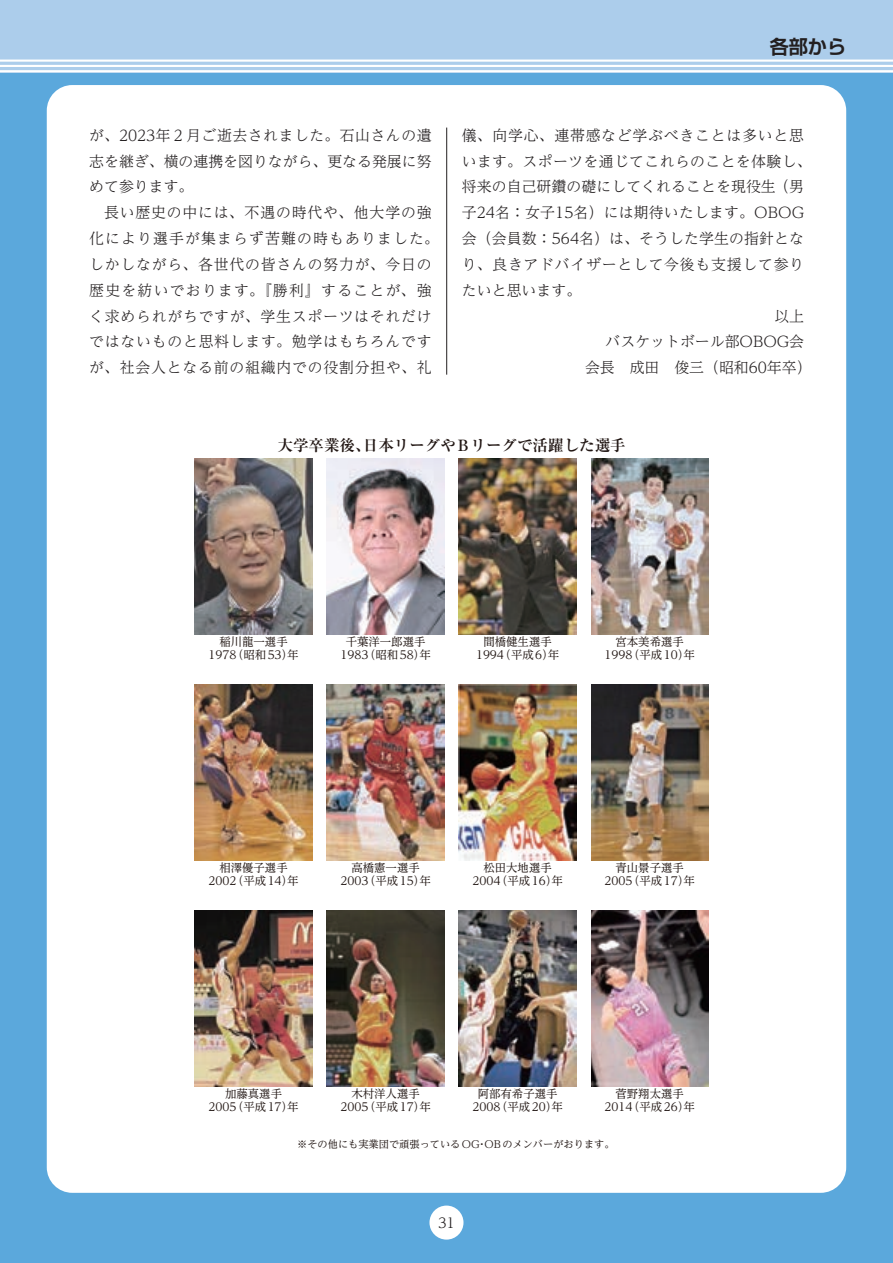
<style>
.page{position:relative;width:893px;height:1263px;background:#5ba8dc}
.page>*{position:absolute;margin:0;border:0;box-sizing:border-box;transform-origin:0 0}
.t1{font:700 19.2px "Ryumin Pr 6 N";color:#211613}
.t2{font:700 19.2px "Shin Go Pr 6 De";color:#231f20}
.t3{font:700 15.6px "Ryumin Pr 6 N";color:#211613}
.t4{font:300 14.85px/25.8px "UD Reimin Pro";letter-spacing:.05em;color:#231f20;text-align:justify}
.t5{font:300 14.85px "UD Reimin Pro";letter-spacing:.01em;color:#231f20}
.t6{font:300 14.85px "UD Reimin Pro";letter-spacing:.005em;color:#231f20}
.t7{font:300 14.85px "UD Reimin Pro";color:#231f20}
.t8{font:300 14.85px "UD Reimin Pro";letter-spacing:.025em;color:#231f20}
.t9{font:300 13.8px "UD Reimin Pro";color:#231f20}
.t10{font:11.4px/13.5px "UD Reimin Pr 6 N";color:#211613;text-align:center}
.t11{font:10.2px "UD Reimin Pr 6 N";color:#211613}
.t12{font:300 8.25px "UD Reimin Pr 6 N";color:#211613}
</style>
<div class="page">
<div style="left:0;top:0;width:893px;height:72px;background:#accdeb"></div>
<hr style="left:0;top:60px;width:893px;height:2px;background:#fff">
<hr style="left:0;top:65px;width:893px;height:2px;background:#fff">
<hr style="left:0;top:70px;width:893px;height:2px;background:#fff">
<div style="left:47px;top:85px;width:799px;height:1108px;background:#fff;border-radius:26px"></div>
<div style="left:429px;top:1205px;width:34px;height:34px;background:#fff;border-radius:50%"></div>
<hr style="left:446px;top:128px;width:1px;height:247px;background:#231f20">
<img style="left:459px;top:910px;width:117px;height:176px">
<img style="left:591px;top:910px;width:117px;height:176px">
<img style="left:327px;top:684px;width:117px;height:176px">
<img style="left:591px;top:684px;width:117px;height:176px">
<img style="left:327px;top:910px;width:117px;height:176px">
<img style="left:459px;top:458px;width:117px;height:176px">
<img style="left:195px;top:684px;width:117px;height:176px">
<img style="left:195px;top:910px;width:117px;height:176px">
<img style="left:195px;top:458px;width:117px;height:176px">
<img style="left:591px;top:458px;width:117px;height:176px">
<img style="left:459px;top:684px;width:117px;height:176px">
<img style="left:327px;top:458px;width:117px;height:176px">
<p class="t2" style="left:770px;top:31px;width:78px">各部から</p>
<p class="t4" style="left:89px;top:122px;width:344px">が、2023年２月ご逝去されました。石山さんの遺志を継ぎ、横の連携を図りながら、更なる発展に努めて参ります。</p>
<p class="t4" style="left:89px;top:199px;width:351px;text-align:center">長い歴史の中には、不遇の時代や、他大学の強<br>化により選手が集まらず苦難の時もありました。しかしながら、各世代の皆さんの努力が、今日の歴史を紡いでおります。『勝利』することが、強く求められがちですが、学生スポーツはそれだけではないものと思料します。勉学はもちろんですが、社会人となる前の組織内での役割分担や、礼</p>
<p class="t4" style="left:462px;top:122px;width:344px">儀、向学心、連帯感など学ぶべきことは多いと思</p>
<p class="t8" style="left:462px;top:149px;width:351px">います。スポーツを通じてこれらのことを体験し、</p>
<p class="t6" style="left:462px;top:175px;width:344px">将来の自己研鑽の礎にしてくれることを現役生（男</p>
<p class="t5" style="left:462px;top:201px;width:344px">子24名：女子15名）には期待いたします。OBOG</p>
<p class="t5" style="left:462px;top:226px;width:344px">会（会員数：564名）は、そうした学生の指針とな</p>
<p class="t4" style="left:462px;top:251px;width:344px">り、良きアドバイザーとして今後も支援して参り</p>
<p class="t6" style="left:462px;top:278px;width:121px">たいと思います。</p>
<p class="t4" style="left:774px;top:302px;width:46px">以上　</p>
<p class="t7" style="left:606px;top:330px;width:200px">バスケットボール部OBOG会</p>
<p class="t7" style="left:585px;top:356px;width:228px">会長　成田　俊三（昭和60年卒）</p>
<p class="t1" style="left:239px;top:218px;width:431px">大学卒業後、日本リーグやBリーグで活躍した選手</p>
<p class="t3" style="left:277px;top:433px;width:350px">大学卒業後、日本リーグやBリーグで活躍した選手</p>
<p class="t10" style="left:208px;top:634px;width:92px">稲川龍一選手<br>1978（昭和 53）年</p>
<p class="t10" style="left:341px;top:634px;width:92px">千葉洋一郎選手<br>1983（昭和 58）年</p>
<p class="t10" style="left:476px;top:634px;width:85px">間橋健生選手<br>1994（平成 6）年</p>
<p class="t10" style="left:605px;top:634px;width:92px">宮本美希選手<br>1998（平成 10）年</p>
<p class="t10" style="left:208px;top:860px;width:92px">相澤優子選手<br>2002（平成 14）年</p>
<p class="t10" style="left:341px;top:860px;width:92px">高橋憲一選手<br>2003（平成 15）年</p>
<p class="t10" style="left:473px;top:860px;width:92px">松田大地選手<br>2004（平成 16）年</p>
<p class="t10" style="left:605px;top:860px;width:92px">青山景子選手<br>2005（平成 17）年</p>
<p class="t10" style="left:208px;top:1086px;width:92px">加藤真選手<br>2005（平成 17）年</p>
<p class="t10" style="left:341px;top:1086px;width:92px">木村洋人選手<br>2005（平成 17）年</p>
<p class="t10" style="left:473px;top:1086px;width:92px">阿部有希子選手<br>2008（平成 20）年</p>
<p class="t10" style="left:605px;top:1086px;width:92px">菅野翔太選手<br>2014（平成 26）年</p>
<p class="t11" style="left:297px;top:1136px;width:319px">※その他にも実業団で頑張っているOG・OBのメンバーがおります。</p>
<p class="t9" style="left:438px;top:1212px;width:18px">31</p>
<p class="t12" style="left:439px;top:1214px;width:12px">45</p>
</div>
